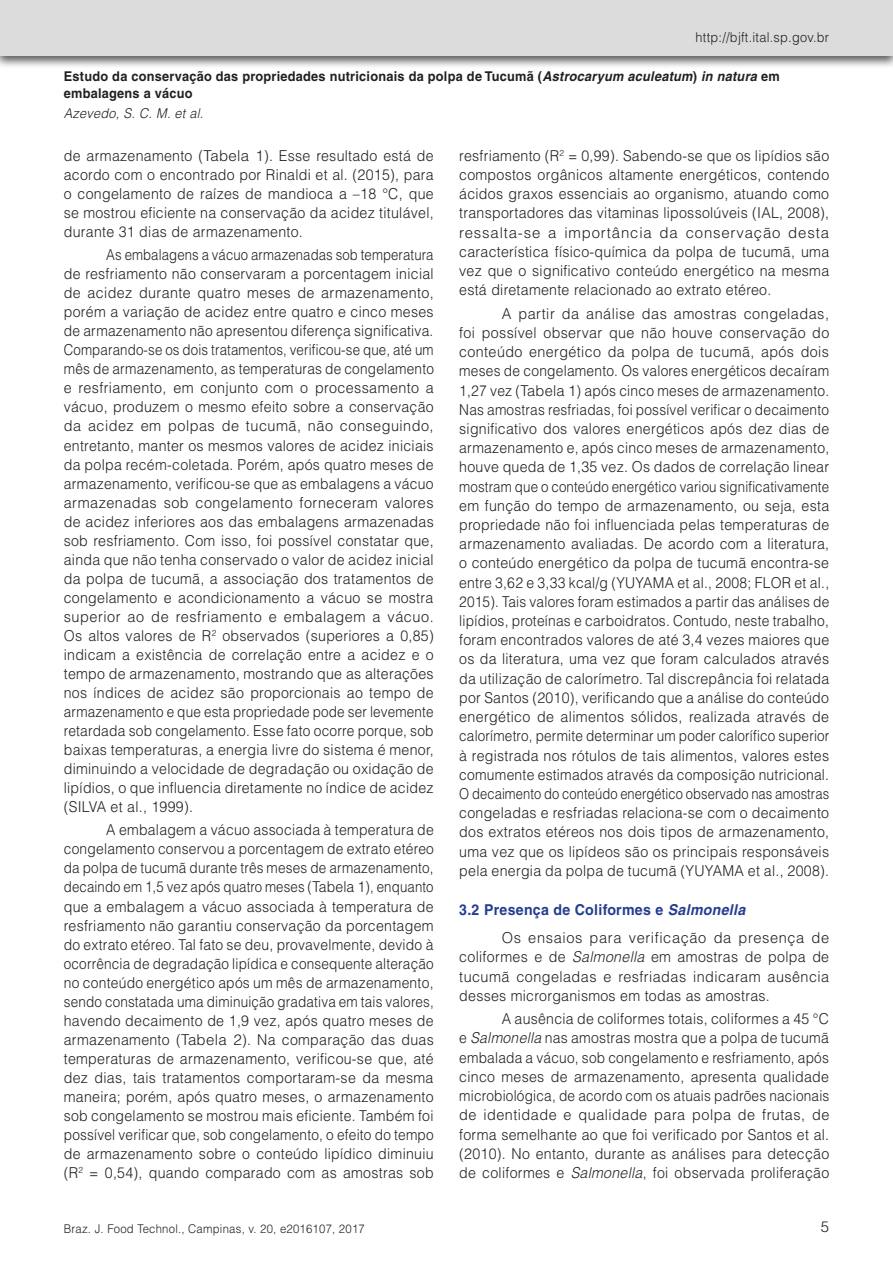
<style>
.page{position:relative;width:893px;height:1263px;background:#fff}
.page>*{position:absolute;margin:0;border:0;box-sizing:border-box;transform-origin:0 0}
.Paragraph{font:300 15px/19.2px "Helvetica";letter-spacing:.02em;color:#231f20;text-align:justify;scale:.96 1}
.Paragraph-2{font:300 15px/19px "Helvetica";letter-spacing:.02em;color:#231f20;text-align:justify;scale:.88 1}
.Paragraph-3{font:300 15px/19.2px "Helvetica";letter-spacing:.02em;color:#231f20;text-align:justify;scale:.94 1}
.Paragraph-4{font:300 15px/19px "Helvetica";letter-spacing:.02em;color:#231f20;text-align:justify;scale:.93 1}
.Paragraph-5{font:300 15px/19.2px "Helvetica";letter-spacing:.02em;color:#231f20;text-align:justify}
.Heading2{font:700 15px "Helvetica";letter-spacing:.02em;color:#233e90;scale:.94 1}
.t1{font:700 13.5px/16.2px "Helvetica";letter-spacing:.02em;color:#231f20;scale:.94 1}
.t2{font:300 13.5px "Helvetica";letter-spacing:.02em;color:#231f20;scale:.94 1}
.t3{font:italic 300 13.5px "Helvetica";letter-spacing:.02em;color:#231f20;scale:.94 1}
.t4{font:300 12px "Helvetica";letter-spacing:.02em;color:#231f20;scale:.94 1}
.s1{font-style:italic}
</style>
<div class="page">
<div style="left:0;top:0;width:893px;height:69px;background:#231f20;opacity:.75"></div>
<div style="left:0;top:0;width:893px;height:56px;background:#dcdcdc"></div>
<p class="t2" style="left:696px;top:29px;width:144px">http://bjft.ital.sp.gov.br</p>
<p class="t1" style="left:64px;top:68px;width:763px">Estudo da conservação das propriedades nutricionais da polpa de Tucumã (<span class="s1">Astrocaryum aculeatum</span>) <span class="s1">in natura</span> em embalagens a vácuo</p>
<p class="t3" style="left:64px;top:105px;width:150px">Azevedo, S. C. M. et al.</p>
<p class="Paragraph-3" style="left:64px;top:146px;width:395px">de armazenamento (Tabela 1). Esse resultado está de acordo com o encontrado por Rinaldi et al. (2015), para o congelamento de raízes de mandioca a –18 °C, que se mostrou eficiente na conservação da acidez titulável, durante 31 dias de armazenamento.</p>
<p class="Paragraph-2" style="left:64px;top:245px;width:422px;text-indent:43px">As embalagens a vácuo armazenadas sob temperatura de resfriamento não conservaram a porcentagem inicial de acidez durante quatro meses de armazenamento, porém a variação de acidez entre quatro e cinco meses de armazenamento não apresentou diferença significativa.<br>Comparando-se os dois tratamentos, verificou-se que, até um mês de armazenamento, as temperaturas de congelamento e resfriamento, em conjunto com o processamento a vácuo, produzem o mesmo efeito sobre a conservação da acidez em polpas de tucumã, não conseguindo, entretanto, manter os mesmos valores de acidez iniciais da polpa recém-coletada. Porém, após quatro meses de armazenamento, verificou-se que as embalagens a vácuo armazenadas sob congelamento forneceram valores de acidez inferiores aos das embalagens armazenadas sob resfriamento. Com isso, foi possível constatar que, ainda que não tenha conservado o valor de acidez inicial da polpa de tucumã, a associação dos tratamentos de congelamento e acondicionamento a vácuo se mostra superior ao de resfriamento e embalagem a vácuo.<br>Os altos valores de R<sup>2</sup> observados (superiores a 0,85) indicam a existência de correlação entre a acidez e o tempo de armazenamento, mostrando que as alterações nos índices de acidez são proporcionais ao tempo de armazenamento e que esta propriedade pode ser levemente retardada sob congelamento. Esse fato ocorre porque, sob baixas temperaturas, a energia livre do sistema é menor, diminuindo a velocidade de degradação ou oxidação de lipídios, o que influencia diretamente no índice de acidez (SILVA et al., 1999).</p>
<p class="Paragraph-4" style="left:64px;top:820px;width:399px;text-indent:43px">A embalagem a vácuo associada à temperatura de congelamento conservou a porcentagem de extrato etéreo da polpa de tucumã durante três meses de armazenamento, decaindo em 1,5 vez após quatro meses (Tabela 1), enquanto que a embalagem a vácuo associada à temperatura de resfriamento não garantiu conservação da porcentagem do extrato etéreo. Tal fato se deu, provavelmente, devido à ocorrência de degradação lipídica e consequente alteração no conteúdo energético após um mês de armazenamento, sendo constatada uma diminuição gradativa em tais valores, havendo decaimento de 1,9 vez, após quatro meses de armazenamento (Tabela 2). Na comparação das duas temperaturas de armazenamento, verificou-se que, até dez dias, tais tratamentos comportaram-se da mesma maneira; porém, após quatro meses, o armazenamento sob congelamento se mostrou mais eficiente. Também foi possível verificar que, sob congelamento, o efeito do tempo de armazenamento sobre o conteúdo lipídico diminuiu (R<sup>2</sup> = 0,54), quando comparado com as amostras sob</p>
<p class="Paragraph-3" style="left:459px;top:146px;width:395px">resfriamento (R<sup>2</sup> = 0,99). Sabendo-se que os lipídios são compostos orgânicos altamente energéticos, contendo ácidos graxos essenciais ao organismo, atuando como transportadores das vitaminas lipossolúveis (IAL, 2008), ressalta-se a importância da conservação desta característica físico-química da polpa de tucumã, uma vez que o significativo conteúdo energético na mesma está diretamente relacionado ao extrato etéreo.</p>
<p class="Paragraph" style="left:459px;top:304px;width:387px;text-indent:43px">A partir da análise das amostras congeladas, foi possível observar que não houve conservação do conteúdo energético da polpa de tucumã, após dois meses de congelamento. Os valores energéticos decaíram 1,27 vez (Tabela 1) após cinco meses de armazenamento.<br>Nas amostras resfriadas, foi possível verificar o decaimento significativo dos valores energéticos após dez dias de armazenamento e, após cinco meses de armazenamento, houve queda de 1,35 vez. Os dados de correlação linear mostram que o conteúdo energético variou significativamente em função do tempo de armazenamento, ou seja, esta propriedade não foi influenciada pelas temperaturas de armazenamento avaliadas. De acordo com a literatura, o conteúdo energético da polpa de tucumã encontra-se entre 3,62 e 3,33 kcal/g (YUYAMA et al., 2008; FLOR et al., 2015). Tais valores foram estimados a partir das análises de lipídios, proteínas e carboidratos. Contudo, neste trabalho, foram encontrados valores de até 3,4 vezes maiores que os da literatura, uma vez que foram calculados através da utilização de calorímetro. Tal discrepância foi relatada por Santos (2010), verificando que a análise do conteúdo energético de alimentos sólidos, realizada através de calorímetro, permite determinar um poder calorífico superior à registrada nos rótulos de tais alimentos, valores estes comumente estimados através da composição nutricional.<br>O decaimento do conteúdo energético observado nas amostras congeladas e resfriadas relaciona-se com o decaimento dos extratos etéreos nos dois tipos de armazenamento, uma vez que os lipídeos são os principais responsáveis pela energia da polpa de tucumã (YUYAMA et al., 2008).</p>
<p class="Heading2" style="left:459px;top:901px;width:306px">3.2 Presença de Coliformes e <span class="s1">Salmonella</span></p>
<p class="Paragraph-5" style="left:459px;top:928px;width:372px;text-indent:43px">Os ensaios para verificação da presença de coliformes e de <span class="s1">Salmonella</span> em amostras de polpa de tucumã congeladas e resfriadas indicaram ausência desses microrganismos em todas as amostras.</p>
<p class="Paragraph-3" style="left:459px;top:1009px;width:395px;text-indent:43px">A ausência de coliformes totais, coliformes a 45 °C e <span class="s1">Salmonella</span> nas amostras mostra que a polpa de tucumã embalada a vácuo, sob congelamento e resfriamento, após cinco meses de armazenamento, apresenta qualidade microbiológica, de acordo com os atuais padrões nacionais de identidade e qualidade para polpa de frutas, de forma semelhante ao que foi verificado por Santos et al. (2010). No entanto, durante as análises para detecção de coliformes e <span class="s1">Salmonella</span>, foi observada proliferação</p>
<p class="t4" style="left:64px;top:1221px;width:322px">Braz. J. Food Technol., Campinas, v. 20, e2016107, 2017</p>
<p class="Paragraph-5" style="left:821px;top:1217px;width:10px">5</p>
</div>
